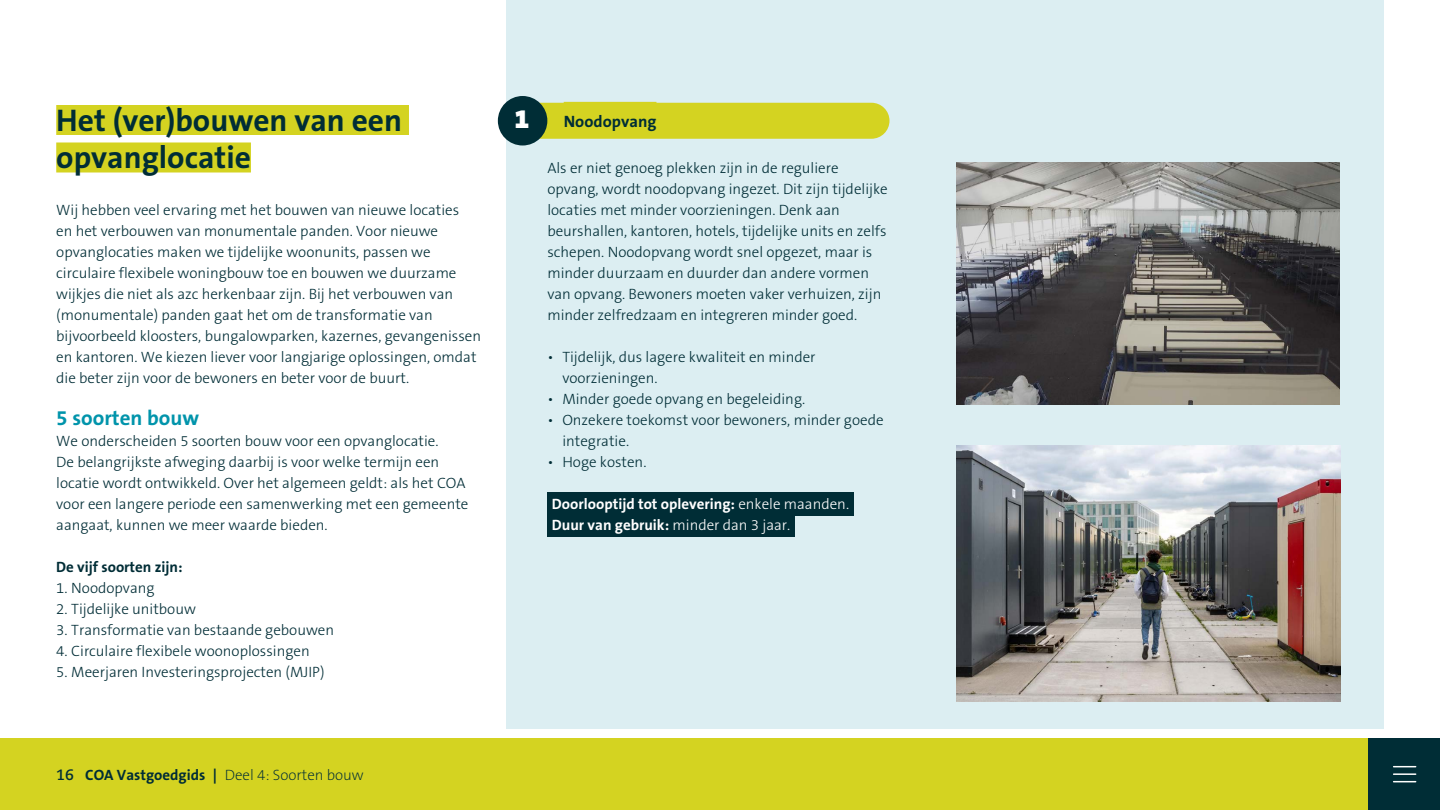
<style>
.page{position:relative;width:1440px;height:810px;background:#fff}
.page>*{position:absolute;margin:0;border:0;box-sizing:border-box;transform-origin:0 0}
.t1{font:700 31.5px/37.5px "The Sans B7";color:#002d36}
.Broodtekst{font:900 27px "The Sans B9";color:#fff}
.t2{font:700 21px "The Sans B7";color:#0094ab}
.t3{font:700 16.5px "The Sans B7";color:#002d36}
.Broodtekst-2{font:300 15px/21px "The Sans B3";color:#002d36}
.Arcering{font:700 15px "The Sans B7";color:#fff}
.t4{font:200 15px "The Sans B2";color:#002d36}
.H4{font:700 15px "The Sans B7";color:#002d36}
.s1{font-family:"Caecilia LT Std";font-weight:700}
.s2{font-family:"The Sans B7";font-weight:700}
.s3{font-family:"The Sans B3";font-weight:300}
</style>
<div class="page">
<div style="left:0;top:739px;width:1440px;height:71px;background:#d4d321"></div>
<div style="left:1369px;top:739px;width:71px;height:71px;background:#002d36"></div>
<svg style="left:1394px;top:766px;width:22px;height:1px"></svg>
<hr style="left:1394px;top:773px;width:22px;height:2px;background:#fff">
<svg style="left:1394px;top:781px;width:22px;height:1px"></svg>
<div style="left:506px;top:0;width:878px;height:729px;background:#dceef2"></div>
<div style="left:56px;top:105px;width:353px;height:30px;background:#d4d321"></div>
<div style="left:56px;top:142px;width:195px;height:30px;background:#d4d321"></div>
<div style="left:540px;top:103px;width:349px;height:36px;background:#d4d321"></div>
<div style="left:564px;top:102px;width:92px;height:30px;background:#d4d321"></div>
<div style="left:498px;top:96px;width:49px;height:50px;background:#002d36;border-radius:50%"></div>
<div style="left:547px;top:492px;width:307px;height:24px;background:#002d36"></div>
<div style="left:547px;top:513px;width:248px;height:24px;background:#002d36"></div>
<img style="left:956px;top:162px;width:384px;height:243px">
<img style="left:956px;top:446px;width:385px;height:255px">
<h2 class="t1" style="left:56px;top:103px;width:347px">Het (ver)bouwen van een opvanglocatie</h2>
<p class="Broodtekst-2" style="left:56px;top:200px;width:426px">Wij hebben veel ervaring met het bouwen van nieuwe locaties<br>en het verbouwen van monumentale panden. Voor nieuwe opvanglocaties maken we tijdelijke woonunits, passen we circulaire flexibele woningbouw toe en bouwen we duurzame wijkjes die niet als azc herkenbaar zijn. Bij het verbouwen van (monumentale) panden gaat het om de transformatie van bijvoorbeeld kloosters, bungalowparken, kazernes, gevangenissen en kantoren. We kiezen liever voor langjarige oplossingen, omdat die beter zijn voor de bewoners en beter voor de buurt.</p>
<h3 class="t2" style="left:56px;top:406px;width:144px">5 soorten bouw</h3>
<p class="Broodtekst-2" style="left:56px;top:431px;width:414px">We onderscheiden 5 soorten bouw voor een opvanglocatie.<br>De belangrijkste afweging daarbij is voor welke termijn een locatie wordt ontwikkeld. Over het algemeen geldt: als het COA voor een langere periode een samenwerking met een gemeente aangaat, kunnen we meer waarde bieden.</p>
<h3 class="H4" style="left:56px;top:559px;width:128px">De vijf soorten zijn:</h3>
<p class="Broodtekst-2" style="left:56px;top:578px;width:100px">1. Noodopvang</p>
<p class="Broodtekst-2" style="left:56px;top:599px;width:141px">2. Tijdelijke unitbouw</p>
<p class="Broodtekst-2" style="left:56px;top:620px;width:279px">3. Transformatie van bestaande gebouwen</p>
<p class="Broodtekst-2" style="left:56px;top:641px;width:255px">4. Circulaire flexibele woonoplossingen</p>
<p class="Broodtekst-2" style="left:56px;top:662px;width:270px">5. Meerjaren Investeringsprojecten (MJIP)</p>
<p class="t4" style="left:56px;top:767px;width:309px"><span class="s1">16</span> <span class="s2">COA Vastgoedgids |</span> Deel 4: Soorten bouw</p>
<p class="Broodtekst" style="left:514px;top:104px;width:16px">1</p>
<h2 class="t3" style="left:564px;top:113px;width:94px">Noodopvang</h2>
<p class="Broodtekst-2" style="left:547px;top:158px;width:342px">Als er niet genoeg plekken zijn in de reguliere opvang, wordt noodopvang ingezet. Dit zijn tijdelijke locaties met minder voorzieningen. Denk aan beurshallen, kantoren, hotels, tijdelijke units en zelfs schepen. Noodopvang wordt snel opgezet, maar is minder duurzaam en duurder dan andere vormen van opvang. Bewoners moeten vaker verhuizen, zijn minder zelfredzaam en integreren minder goed.</p>
<p class="Broodtekst-2" style="left:562px;top:347px;width:255px;text-indent:-15px">• Tijdelijk, dus lagere kwaliteit en minder voorzieningen.</p>
<p class="Broodtekst-2" style="left:547px;top:389px;width:259px">• Minder goede opvang en begeleiding.</p>
<p class="Broodtekst-2" style="left:562px;top:410px;width:323px;text-indent:-15px">• Onzekere toekomst voor bewoners, minder goede integratie.</p>
<p class="Broodtekst-2" style="left:547px;top:452px;width:101px">• Hoge kosten.</p>
<p class="Arcering" style="left:552px;top:496px;width:299px">Doorlooptijd tot oplevering: <span class="s3">enkele maanden.</span></p>
<p class="Arcering" style="left:552px;top:517px;width:240px">Duur van gebruik: <span class="s3">minder dan 3 jaar.</span></p>
</div>
